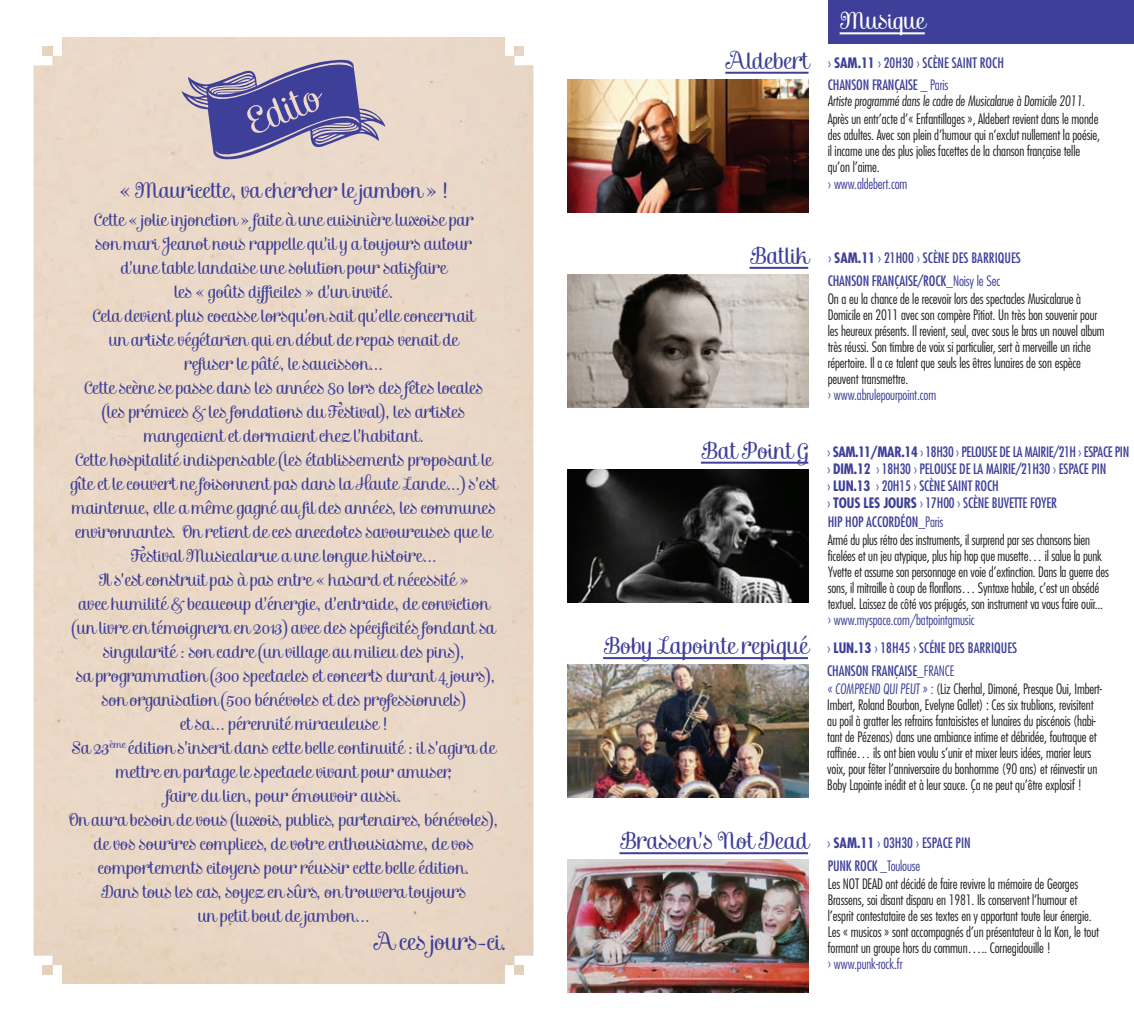
<style>
.page{position:relative;width:1134px;height:1021px;background:#fff}
.page>*{position:absolute;margin:0;border:0;box-sizing:border-box;transform-origin:0 0}
.t1{font:40px "Mishka";color:#ecd8cd}
.t2{font:24px "Mishka";color:#3e3f99}
.t3{font:24px "Mishka";color:#fff}
.t4{font:22px "Mishka";color:#3e3f99}
.t5{font:18px/24px "Mishka";color:#3e3f99;text-align:center}
.t6{font:300 condensed 14px/16px "Futura LT";letter-spacing:-.01em;color:#231f20}
.t7{font:condensed 14px/17px "Futura LT";letter-spacing:-.01em;color:#3e3f99}
.t8{font:300 condensed 14px "Futura LT";letter-spacing:-.01em;color:#3e3f99}
.s1{font-family:"Mishka";font-stretch:normal;font-size:24px}
.s2{font-weight:700}
.s3{font-weight:400;color:#3e3f99}
.s4{color:#3e3f99}
</style>
<div class="page">
<svg style="left:514px;top:46px;width:10px;height:10px"></svg>
<svg style="left:43px;top:46px;width:9px;height:10px"></svg>
<svg style="left:514px;top:965px;width:10px;height:9px"></svg>
<svg style="left:43px;top:965px;width:9px;height:9px"></svg>
<svg style="left:181px;top:56px;width:205px;height:108px;background:#988fb2"></svg>
<div style="left:828px;top:0;width:306px;height:44px;background:#3e3f99"></div>
<hr style="left:840px;top:32px;width:85px;height:2px;background:#fff">
<img style="left:567px;top:79px;width:242px;height:133px">
<hr style="left:725px;top:72px;width:83px;height:2px;background:#3e3f99">
<img style="left:567px;top:274px;width:242px;height:133px">
<hr style="left:749px;top:267px;width:59px;height:2px;background:#3e3f99">
<img style="left:567px;top:469px;width:242px;height:133px">
<hr style="left:701px;top:461px;width:107px;height:2px;background:#3e3f99">
<img style="left:567px;top:664px;width:242px;height:133px">
<hr style="left:603px;top:657px;width:205px;height:2px;background:#3e3f99">
<img style="left:567px;top:859px;width:242px;height:133px">
<hr style="left:619px;top:852px;width:189px;height:2px;background:#3e3f99">
<h1 class="t1" style="left:240px;top:101px;width:77px;rotate:-21deg">Edito</h1>
<h3 class="t4" style="left:119px;top:177px;width:330px">« Mauricette, va chercher le jambon » !</h3>
<p class="t5" style="left:69px;top:207px;width:430px">Cette « jolie injonction » faite à une cuisinière luxoise par<br>son mari Jeanot nous rappelle qu’il y a toujours autour<br>d’une table landaise une solution pour satisfaire<br>les « goûts difficiles » d’un invité.<br>Cela devient plus cocasse lorsqu’on sait qu’elle concernait<br>un artiste végétarien qui en début de repas venait de<br>refuser le pâté, le saucisson...<br>Cette scène se passe dans les années 80 lors des fêtes locales<br>(les prémices &amp; les fondations du Festival), les artistes mangeaient et dormaient chez l’habitant.<br>Cette hospitalité indispensable (les établissements proposant le gîte et le couvert ne foisonnent pas dans la Haute Lande...) s’est maintenue, elle a même gagné au fil des années, les communes environnantes. On retient de ces anecdotes savoureuses que le Festival Musicalarue a une longue histoire...<br>Il s’est construit pas à pas entre « hasard et nécessité »<br>avec humilité &amp; beaucoup d’énergie, d’entraide, de conviction (un livre en témoignera en 2013) avec des spécificités fondant sa singularité : son cadre (un village au milieu des pins),<br>sa programmation (300 spectacles et concerts durant 4 jours), son organisation (500 bénévoles et des professionnels)<br>et sa... pérennité miraculeuse !<br>Sa 23<sup>ème</sup> édition s’inscrit dans cette belle continuité : il s’agira de mettre en partage le spectacle vivant pour amuser,<br>faire du lien, pour émouvoir aussi.<br>On aura besoin de vous (luxois, publics, partenaires, bénévoles), de vos sourires complices, de votre enthousiasme, de vos comportements citoyens pour réussir cette belle édition.<br>Dans tous les cas, soyez en sûrs, on trouvera toujours<br>un petit bout de jambon...</p>
<h2 class="t2" style="left:373px;top:927px;width:135px">A ces jours-ci.</h2>
<h2 class="t3" style="left:840px;top:7px;width:86px">Musique</h2>
<p class="t7" style="left:725px;top:54px;width:280px"><span class="s1">Aldebert</span> › <span class="s2">SAM.11</span> › 20H30 › SCÈNE SAINT ROCH</p>
<p class="t6" style="left:828px;top:77px;width:260px"><span class="s3">CHANSON FRANÇAISE _</span> <span class="s4">Paris<br></span>artiste programmé dans le cadre de musicalarue à domicile 2011.</p>
<p class="t6" style="left:828px;top:111px;width:274px">après un entr’acte d’« enfantillages », aldebert revient dans le monde des adultes. avec son plein d’humour qui n’exclut nullement la poésie, il incarne une des plus jolies facettes de la chanson française telle qu’on l’aime.<br><span class="s3">›</span> <span class="s4">www.aldebert.com</span></p>
<p class="t7" style="left:749px;top:249px;width:273px"><span class="s1">Batlik</span> › <span class="s2">SAM.11</span> › 21H00 › SCÈNE DES BARRIQUES</p>
<p class="t6" style="left:828px;top:271px;width:255px;line-height:18px"><span class="s3">CHANSON FRANÇAISE/ROCK_</span><span class="s4">noisy le sec<br></span>On a eu la chance de le recevoir lors des spectacles musicalarue à</p>
<p class="t6" style="left:828px;top:306px;width:278px">domicile en 2011 avec son compère Pitiot. un très bon souvenir pour les heureux présents. Il revient, seul, avec sous le bras un nouvel album très réussi. son timbre de voix si particulier, sert à merveille un riche répertoire. Il a ce talent que seuls les êtres lunaires de son espèce peuvent transmettre.</p>
<p class="t8" style="left:828px;top:386px;width:110px">› www.abrulepourpoint.com</p>
<p class="t7" style="left:827px;top:443px;width:304px;text-indent:-126px"><span class="s1">Bat Point G</span> › <span class="s2">SAM.11/MAR.14</span> › 18H30 › PELOUSE DE LA MAIRIE/21H › ESPACE PIN › <span class="s2">DIM.12</span> › 18H30 › PELOUSE DE LA MAIRIE/21H30 › ESPACE PIN<br>› <span class="s2">LUN.13</span> › 20H15 › SCÈNE SAINT ROCH<br>› <span class="s2">TOUS LES JOURS</span> › 17H00 › SCÈNE BUVETTE FOYER</p>
<p class="t6" style="left:828px;top:513px;width:264px;line-height:18px"><span class="s3">HIP HOP ACCORDÉON_</span><span class="s4">Paris<br></span>armé du plus rétro des instruments, il surprend par ses chansons bien</p>
<p class="t6" style="left:828px;top:548px;width:283px">ficelées et un jeu atypique, plus hip hop que musette… il salue la punk Yvette et assume son personnage en voie d’extinction. dans la guerre des sons, il mitraille à coup de flonflons… syntaxe habile, c’est un obsédé textuel. Laissez de côté vos préjugés, son instrument va vous faire ouïr...</p>
<p class="t8" style="left:828px;top:612px;width:148px">› www.myspace.com/batpointgmusic</p>
<p class="t7" style="left:603px;top:639px;width:416px"><span class="s1">Boby Lapointe repiqué</span> › <span class="s2">LUN.13</span> › 18H45 › SCÉNE DES BARRIQUES</p>
<p class="t6" style="left:827px;top:661px;width:276px;line-height:18px"><span class="s3">CHANSON FRANÇAISE</span><span class="s4">_France<br>« cOmPrend quI Peut » :</span> (Liz cherhal, dimoné, Presque Oui, Imbert-</p>
<p class="t6" style="left:827px;top:696px;width:272px">Imbert, roland Bourbon, evelyne Gallet) : ces six trublions, revisitent au poil à gratter les refrains fantaisistes et lunaires du piscénois (habi&shy;tant de Pézenas) dans une ambiance intime et débridée, foutraque et raffinée… ils ont bien voulu s’unir et mixer leurs idées, marier leurs voix, pour fêter l’anniversaire du bonhomme (90 ans) et réinvestir un Boby Lapointe inédit et à leur sauce. Ça ne peut qu’être explosif !</p>
<p class="t7" style="left:619px;top:834px;width:353px"><span class="s1">Brassen’s Not Dead</span> › <span class="s2">SAM.11</span> › 03H30 › ESPACE PIN</p>
<p class="t6" style="left:828px;top:856px;width:252px;line-height:18px"><span class="s3">PUNK ROCK</span> <span class="s4">_toulouse<br></span>Les nOt dead ont décidé de faire revivre la mémoire de Georges</p>
<p class="t6" style="left:828px;top:891px;width:273px">Brassens, soi disant disparu en 1981. Ils conservent l’humour et l’esprit contestataire de ses textes en y apportant toute leur énergie.<br>Les « musicos » sont accompagnés d’un présentateur à la Kon, le tout formant un groupe hors du commun….. cornegidouille !</p>
<p class="t8" style="left:828px;top:955px;width:76px">› www.punk-rock.fr</p>
</div>
